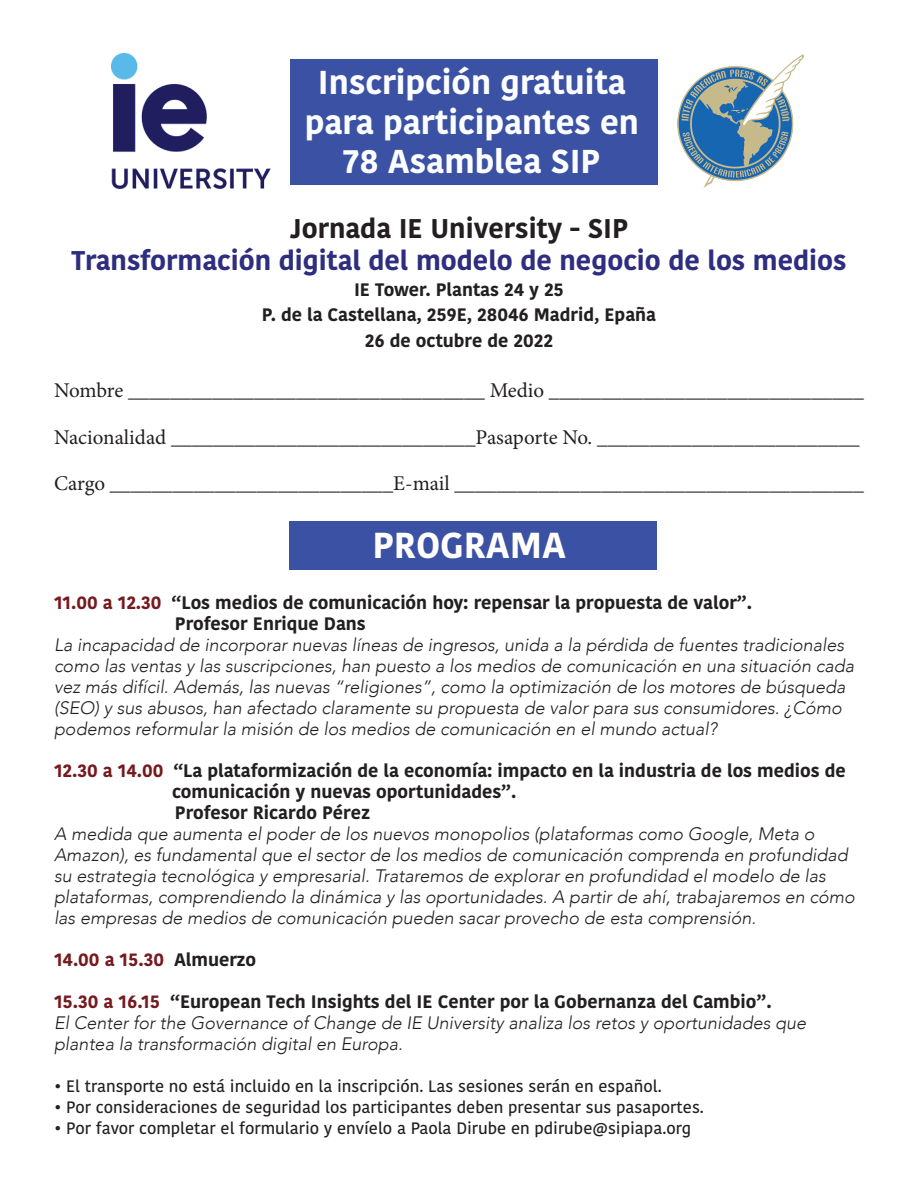
<style>
.page{position:relative;width:918px;height:1188px;background:#fff}
.page>*{position:absolute;margin:0;border:0;box-sizing:border-box;transform-origin:0 0}
.t1{font:700 36px "Kohinoor Bangla";color:#fffefc}
.t2{font:700 33px/39.6px "Kohinoor Bangla";color:#fbfdfe;text-align:center}
.t3{font:700 27px "Kohinoor Bangla";color:#2e2d7f}
.t4{font:700 27px "Kohinoor Bangla";color:#231f20}
.t5{font:21px "Minion Pro";letter-spacing:-.005em;color:#231f20}
.t6{font:italic 300 18px/21px "Avenir";color:#231f20}
.t7{font:700 18px/21px "Kohinoor Devanagari";color:#231f20}
.t8{font:700 18px/25.5px "Kohinoor Bangla";color:#231f20;text-align:center}
.t9{font:700 18px "Kohinoor Devanagari";color:#751b1f}
.t10{font:500 16.5px "Kohinoor Devanagari";color:#231f20}
.s1{color:#751b1f}
.s2{color:#231f20}
</style>
<div class="page">
<div style="left:289px;top:521px;width:368px;height:49px;background:#3b51a3"></div>
<img style="left:678px;top:54px;width:125px;height:134px">
<img style="left:112px;top:54px;width:159px;height:134px">
<div style="left:290px;top:59px;width:368px;height:125px;background:#3b51a3"></div>
<h2 class="t2" style="left:305px;top:61px;width:336px">Inscripción gratuita para participantes en<br>78 Asamblea SIP</h2>
<h3 class="t4" style="left:290px;top:205px;width:340px">Jornada IE University - SIP</h3>
<h3 class="t3" style="left:71px;top:237px;width:777px">Transformación digital del modelo de negocio de los medios</h3>
<p class="t8" style="left:262px;top:276px;width:396px">IE Tower. Plantas 24 y 25<br>P. de la Castellana, 259E, 28046 Madrid, Epaña<br>26 de octubre de 2022</p>
<p class="t5" style="left:54px;top:377px;width:811px">Nombre __________________________________ Medio ______________________________</p>
<p class="t5" style="left:54px;top:423px;width:807px">Nacionalidad _____________________________Pasaporte No. _________________________</p>
<p class="t5" style="left:54px;top:470px;width:811px">Cargo ___________________________E-mail _______________________________________</p>
<h1 class="t1" style="left:372px;top:514px;width:195px">PROGRAMA</h1>
<p class="t7" style="left:175px;top:591px;width:579px;text-indent:-121px"><span class="s1">11.00 a 12.30</span> “Los medios de comunicación hoy: repensar la propuesta de valor”.<br>Profesor Enrique Dans</p>
<p class="t6" style="left:54px;top:634px;width:802px">La incapacidad de incorporar nuevas líneas de ingresos, unida a la pérdida de fuentes tradicionales como las ventas y las suscripciones, han puesto a los medios de comunicación en una situación cada vez más difícil. Además, las nuevas “religiones”, como la optimización de los motores de búsqueda (SEO) y sus abusos, han afectado claramente su propuesta de valor para sus consumidores. ¿Cómo podemos reformular la misión de los medios de comunicación en el mundo actual?</p>
<p class="t7" style="left:172px;top:759px;width:675px;text-indent:-118px"><span class="s1">12.30 a 14.00</span> “La plataformización de la economía: impacto en la industria de los medios de comunicación y nuevas oportunidades”.<br>Profesor Ricardo Pérez</p>
<p class="t6" style="left:54px;top:823px;width:802px">A medida que aumenta el poder de los nuevos monopolios (plataformas como Google, Meta o Amazon), es fundamental que el sector de los medios de comunicación comprenda en profundidad su estrategia tecnológica y empresarial. Trataremos de explorar en profundidad el modelo de las plataformas, comprendiendo la dinámica y las oportunidades. A partir de ahí, trabajaremos en cómo las empresas de medios de comunicación pueden sacar provecho de esta comprensión.</p>
<p class="t9" style="left:54px;top:943px;width:204px">14.00 a 15.30 <span class="s2">Almuerzo</span></p>
<p class="t7" style="left:54px;top:990px;width:719px"><span class="s1">15.30 a 16.15</span> “European Tech Insights del IE Center por la Gobernanza del Cambio”.</p>
<p class="t6" style="left:54px;top:1012px;width:754px">El Center for the Governance of Change de IE University analiza los retos y oportunidades que plantea la transformación digital en Europa.</p>
<p class="t10" style="left:54px;top:1076px;width:609px">• El transporte no está incluido en la inscripción. Las sesiones serán en español.</p>
<p class="t10" style="left:54px;top:1097px;width:652px">• Por consideraciones de seguridad los participantes deben presentar sus pasaportes.</p>
<p class="t10" style="left:54px;top:1118px;width:639px">• Por favor completar el formulario y envíelo a Paola Dirube en pdirube@sipiapa.org</p>
</div>
